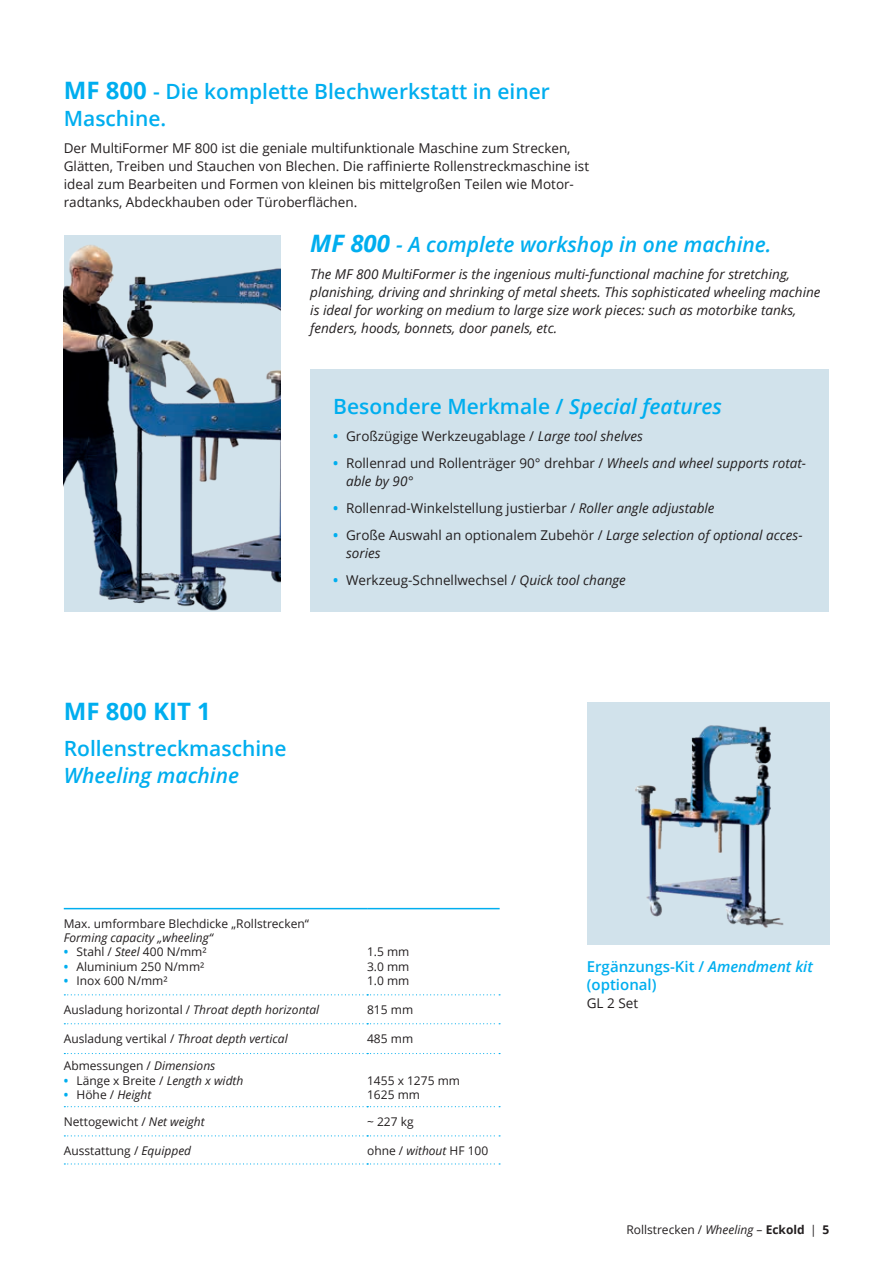
<style>
.page{position:relative;width:893px;height:1263px;background:#fff}
.page>*{position:absolute;margin:0;border:0;box-sizing:border-box;transform-origin:0 0}
.t1{font:700 24px "Open Sans";color:#00aeef}
.t2{font:600 21px/27px "Open Sans";color:#00aeef}
.t3{font:italic 600 21px "Open Sans";color:#00aeef}
.t4{font:600 15px/18px "Open Sans";color:#00aeef}
.t5{font:13.5px/18px "Open Sans";color:#231f20}
.t6{font:italic 13.5px/18px "Open Sans";color:#231f20}
.t7{font:12px/14.4px "Open Sans";color:#231f20;text-align:justify}
.t8{font:italic 12px "Open Sans";color:#231f20}
.s1{font-weight:700;font-size:24px}
.s2{font-style:italic}
.s3{font-weight:700;color:#00aeef}
.s4{font-weight:700;font-style:normal;color:#00aeef}
.s5{font-style:normal}
.s6{font-weight:700}
</style>
<div class="page">
<div style="left:64px;top:235px;width:217px;height:377px;background:#d1e2eb"></div>
<img style="left:64px;top:244px;width:217px;height:367px">
<div style="left:310px;top:369px;width:519px;height:243px;background:#d1e2eb"></div>
<svg style="left:64px;top:994px;width:436px;height:1px"></svg>
<svg style="left:64px;top:1023px;width:436px;height:1px"></svg>
<svg style="left:64px;top:1053px;width:436px;height:1px"></svg>
<svg style="left:64px;top:1106px;width:436px;height:1px"></svg>
<svg style="left:64px;top:1135px;width:436px;height:1px"></svg>
<svg style="left:64px;top:1163px;width:436px;height:1px"></svg>
<hr style="left:64px;top:908px;width:303px;height:1px;background:#00aeef">
<hr style="left:367px;top:908px;width:133px;height:1px;background:#00aeef">
<div style="left:587px;top:703px;width:242px;height:242px;background:#d1e2eb"></div>
<img style="left:635px;top:725px;width:149px;height:203px">
<h2 class="t2" style="left:64px;top:78px;width:488px"><span class="s1">MF 800</span> - Die komplette Blechwerkstatt in einer<br>Maschine.</h2>
<p class="t5" style="left:64px;top:139px;width:527px">Der MultiFormer MF 800 ist die geniale multifunktionale Maschine zum Strecken, Glätten, Treiben und Stauchen von Blechen. Die raffinierte Rollenstreckmaschine ist ideal zum Bearbeiten und Formen von kleinen bis mittelgroßen Teilen wie Motor&shy;radtanks, Abdeckhauben oder Türoberflächen.</p>
<h2 class="t3" style="left:310px;top:230px;width:463px"><span class="s1">MF 800</span> - A complete workshop in one machine.</h2>
<p class="t6" style="left:310px;top:265px;width:512px">The MF 800 MultiFormer is the ingenious multi-functional machine for stretching, planishing, driving and shrinking of metal sheets. This sophisticated wheeling machine is ideal for working on medium to large size work pieces: such as motorbike tanks, fenders, hoods, bonnets, door panels, etc.</p>
<h1 class="t1" style="left:64px;top:695px;width:149px">MF 800 KIT 1</h1>
<h2 class="t2" style="left:64px;top:735px;width:224px">Rollenstreckmaschine</h2>
<h2 class="t3" style="left:64px;top:761px;width:177px">Wheeling machine</h2>
<h2 class="t2" style="left:333px;top:393px;width:390px">Besondere Merkmale / <span class="s2">Special features</span></h2>
<p class="t5" style="left:333px;top:427px;width:311px"><span class="s3">•</span> Großzügige Werkzeugablage / <span class="s2">Large tool shelves</span></p>
<p class="t6" style="left:346px;top:454px;width:461px;text-indent:-13px"><span class="s4">•</span> <span class="s5">Rollenrad und Rollenträger 90° drehbar /</span> Wheels and wheel supports rotat&shy;able by 90°</p>
<p class="t5" style="left:333px;top:499px;width:383px"><span class="s3">•</span> Rollenrad-Winkelstellung justierbar / <span class="s2">Roller angle adjustable</span></p>
<p class="t6" style="left:346px;top:526px;width:458px;text-indent:-13px"><span class="s4">•</span> <span class="s5">Große Auswahl an optionalem Zubehör /</span> Large selection of optional acces&shy;sories</p>
<p class="t5" style="left:333px;top:571px;width:294px"><span class="s3">•</span> Werkzeug-Schnellwechsel / <span class="s2">Quick tool change</span></p>
<p class="t7" style="left:64px;top:916px;width:247px">Max. umformbare Blechdicke „Rollstrecken“</p>
<p class="t8" style="left:64px;top:929px;width:151px">Forming capacity „wheeling“</p>
<p class="t7" style="left:64px;top:944px;width:144px"><span class="s3">•</span> Stahl / <span class="s2">Steel</span> 400 N/mm²</p>
<p class="t7" style="left:64px;top:959px;width:142px"><span class="s3">•</span> Aluminium 250 N/mm²</p>
<p class="t7" style="left:64px;top:973px;width:105px"><span class="s3">•</span> Inox 600 N/mm²</p>
<p class="t7" style="left:367px;top:944px;width:44px">1.5 mm 3.0 mm 1.0 mm</p>
<p class="t8" style="left:64px;top:1001px;width:257px"><span class="s5">Ausladung horizontal /</span> Throat depth horizontal</p>
<p class="t7" style="left:367px;top:1002px;width:48px">815 mm</p>
<p class="t8" style="left:64px;top:1031px;width:225px"><span class="s5">Ausladung vertikal /</span> Throat depth vertical</p>
<p class="t7" style="left:367px;top:1031px;width:48px">485 mm</p>
<p class="t7" style="left:64px;top:1058px;width:153px">Abmessungen / <span class="s2">Dimensions</span></p>
<p class="t7" style="left:64px;top:1073px;width:181px"><span class="s3">•</span> Länge x Breite / <span class="s2">Length x width</span></p>
<p class="t8" style="left:64px;top:1086px;width:89px"><span class="s4">•</span> <span class="s5">Höhe /</span> Height</p>
<p class="t7" style="left:367px;top:1073px;width:94px">1455 x 1275 mm<br>1625 mm</p>
<p class="t7" style="left:64px;top:1114px;width:142px">Nettogewicht / <span class="s2">Net weight</span></p>
<p class="t7" style="left:367px;top:1114px;width:48px">~ 227 kg</p>
<p class="t7" style="left:64px;top:1143px;width:129px">Ausstattung / <span class="s2">Equipped</span></p>
<p class="t7" style="left:367px;top:1143px;width:123px">ohne / <span class="s2">without</span> HF 100</p>
<p class="t4" style="left:587px;top:958px;width:228px">Ergänzungs-Kit / <span class="s2">Amendment kit </span>(optional)</p>
<p class="t5" style="left:587px;top:994px;width:53px">GL 2 Set</p>
<p class="t7" style="left:626px;top:1222px;width:204px">Rollstrecken / <span class="s2">Wheeling</span> – <span class="s6">Eckold</span> | <span class="s6">5</span></p>
</div>
